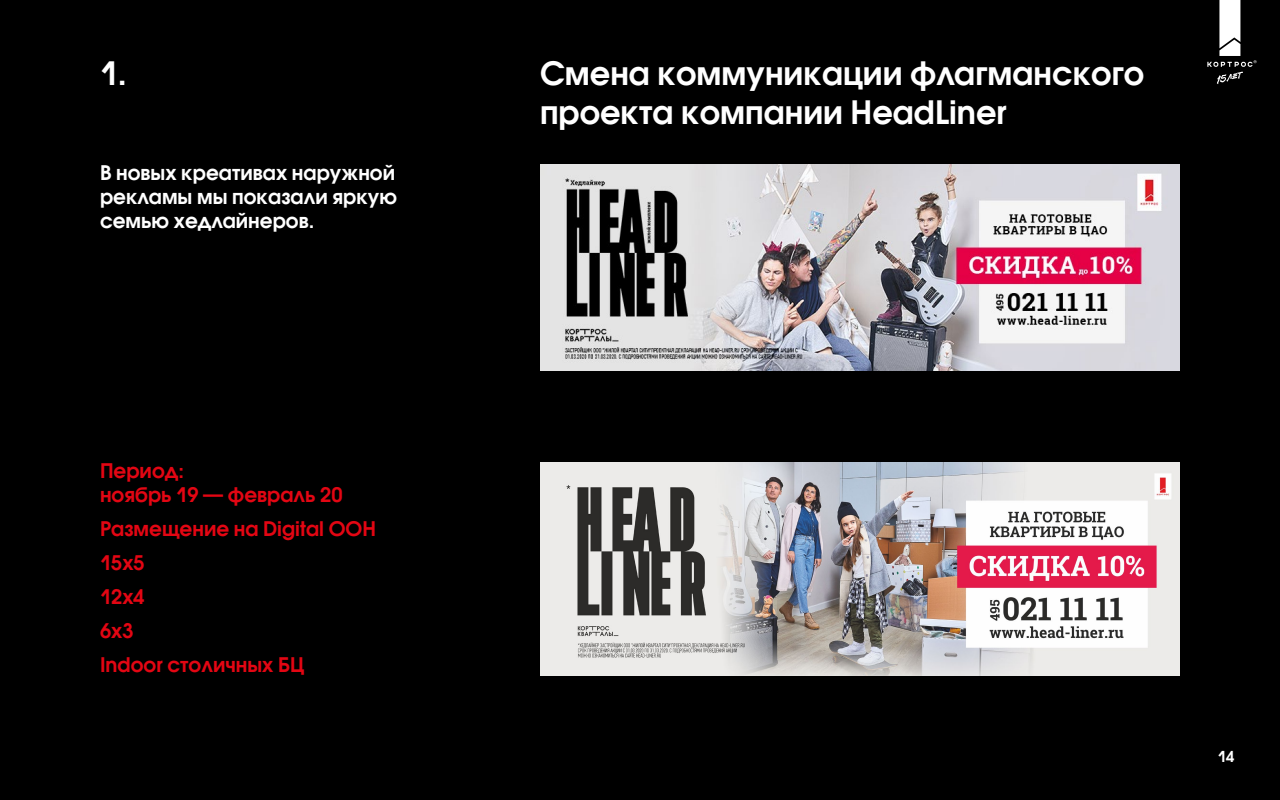
<style>
.page{position:relative;width:1280px;height:800px;background:#000}
.page>*{position:absolute;margin:0;border:0;box-sizing:border-box;transform-origin:0 0}
.t1{font:700 32px/38.4px "Avant Garde Gothic C";color:#fff}
.t2{font:700 20px/34px "Avant Garde Gothic C";color:#e30613}
.t3{font:700 20px/24px "Avant Garde Gothic C";color:#fff;text-align:justify}
.t4{font:700 15px "Avant Garde Gothic C";color:#fff}
</style>
<div class="page">
<img style="left:540px;top:164px;width:640px;height:206px">
<img style="left:540px;top:462px;width:640px;height:213px">
<svg style="left:1207px;top:0;width:50px;height:84px"></svg>
<h1 class="t1" style="left:100px;top:54px;width:28px">1.</h1>
<p class="t3" style="left:100px;top:160px;width:299px">В новых креативах наружной рекламы мы показали яркую семью хедлайнеров.</p>
<p class="t2" style="left:100px;top:458px;width:244px;line-height:24px">Период:<br>ноябрь 19 — февраль 20</p>
<p class="t2" style="left:100px;top:511px;width:277px">Размещение на Digital OOH<br>15x5<br>12x4<br>6x3<br>Indoor столичных БЦ</p>
<h1 class="t1" style="left:540px;top:54px;width:606px">Смена коммуникации флагманского проекта компании HeadLiner</h1>
<p class="t4" style="left:1218px;top:747px;width:18px">14</p>
</div>
